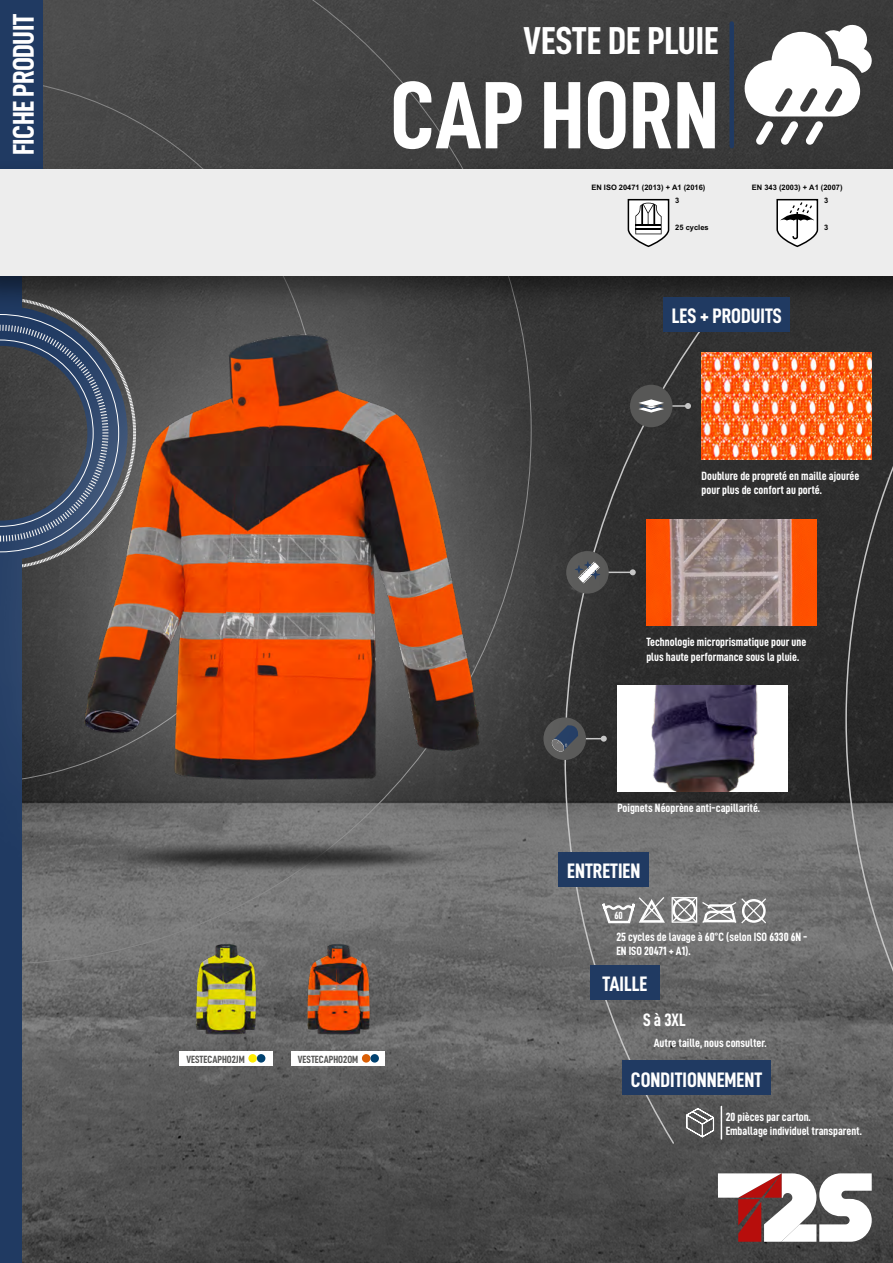
<style>
.page{position:relative;width:893px;height:1263px;background:#fff}
.page>*{position:absolute;margin:0;border:0;box-sizing:border-box;transform-origin:0 0}
.t1{font:96px "D DIN Condensed Bold";color:#fff}
.t2{font:39px "D DIN Condensed Bold";color:#fff}
.t3{font:30px "D DIN Condensed Bold";letter-spacing:-.02em;color:#fff}
.t4{font:21px "D DIN Condensed Bold";color:#fff}
.t5{font:18px "D DIN Condensed Bold";color:#fff}
.t6{font:12px/14.4px "D DIN Condensed Bold";color:#fff}
.t7{font:10.5px "D DIN Condensed Bold";color:#575756}
.t8{font:10.5px "D DIN Condensed Bold";color:#fff}
.t9{font:700 7.5px/13.2px "Arial";color:#000}
</style>
<div class="page">
<img style="left:21px;top:924px;width:872px;height:339px">
<div style="left:43px;top:0;width:422px;height:147px;background:#464646"></div>
<svg style="left:564px;top:925px;width:163px;height:220px;background:#626262"></svg>
<svg style="left:845px;top:924px;width:48px;height:128px;background:#686868"></svg>
<div style="left:0;top:0;width:43px;height:170px;background:#203a62"></div>
<div style="left:0;top:539px;width:21px;height:724px;background:#203a62"></div>
<svg style="left:718px;top:1173px;width:154px;height:69px"></svg>
<svg style="left:465px;top:0;width:428px;height:924px;background:#6a5f5c"></svg>
<svg style="left:666px;top:896px;width:101px;height:29px"></svg>
<div style="left:590px;top:965px;width:70px;height:35px;background:#203a62"></div>
<div style="left:622px;top:1060px;width:149px;height:35px;background:#203a62"></div>
<svg style="left:685px;top:1107px;width:30px;height:31px"></svg>
<hr style="left:721px;top:1106px;width:1px;height:33px;background:#fff">
<div style="left:0;top:147px;width:666px;height:827px;background:#fff;opacity:.5"></div>
<img style="left:49px;top:276px;width:466px;height:562px">
<img style="left:81px;top:838px;width:403px;height:37px">
<img style="left:646px;top:519px;width:170px;height:106px">
<svg style="left:627px;top:198px;width:43px;height:50px"></svg>
<hr style="left:636px;top:228px;width:25px;height:2px;background:#000">
<svg style="left:776px;top:198px;width:43px;height:50px"></svg>
<div style="left:179px;top:1051px;width:94px;height:14px;background:#fff"></div>
<div style="left:248px;top:1054px;width:9px;height:8px;background:#ffed00;border-radius:50%"></div>
<div style="left:257px;top:1054px;width:8px;height:8px;background:#004170;border-radius:50%"></div>
<img style="left:179px;top:927px;width:94px;height:124px">
<div style="left:292px;top:1051px;width:93px;height:14px;background:#fff"></div>
<div style="left:362px;top:1054px;width:8px;height:8px;background:#da5f06;border-radius:50%"></div>
<div style="left:370px;top:1054px;width:9px;height:8px;background:#004170;border-radius:50%"></div>
<img style="left:292px;top:927px;width:93px;height:124px">
<h3 class="t3" style="left:7px;top:155px;width:142px;rotate:-90deg">FICHE PRODUIT</h3>
<h2 class="t2" style="left:523px;top:19px;width:197px">VESTE DE PLUIE</h2>
<h1 class="t1" style="left:390px;top:63px;width:330px">CAP HORN</h1>
<p class="t9" style="left:675px;top:181px;width:32px;text-indent:-84px">EN ISO 20471 (2013) + A1 (2016)<br>3</p>
<p class="t9" style="left:675px;top:221px;width:35px">25 cycles</p>
<p class="t9" style="left:824px;top:181px;width:20px;text-indent:-72px">EN 343 (2003) + A1 (2007)<br>3</p>
<p class="t9" style="left:824px;top:221px;width:6px">3</p>
<h3 class="t4" style="left:672px;top:304px;width:111px">LES + PRODUITS</h3>
<p class="t7" style="left:187px;top:1053px;width:60px">VESTECAPHO2JM</p>
<p class="t7" style="left:298px;top:1053px;width:62px">VESTECAPHO2OM</p>
<p class="t6" style="left:702px;top:468px;width:159px">Doublure de propreté en maille ajourée pour plus de confort au porté.</p>
<p class="t6" style="left:646px;top:634px;width:162px">Technologie microprismatique pour une plus haute performance sous la pluie.</p>
<p class="t6" style="left:617px;top:801px;width:144px">Poignets Néoprène anti-capillarité.</p>
<h3 class="t4" style="left:567px;top:859px;width:75px">ENTRETIEN</h3>
<p class="t8" style="left:614px;top:909px;width:10px">60</p>
<p class="t6" style="left:616px;top:929px;width:193px">25 cycles de lavage à 60°C (selon ISO 6330 6N -<br>EN ISO 20471 + A1).</p>
<h3 class="t4" style="left:603px;top:972px;width:46px">TAILLE</h3>
<h3 class="t5" style="left:643px;top:1010px;width:44px">S à 3XL</h3>
<p class="t6" style="left:654px;top:1035px;width:114px">Autre taille, nous consulter.</p>
<h3 class="t4" style="left:631px;top:1068px;width:133px">CONDITIONNEMENT</h3>
<p class="t6" style="left:726px;top:1109px;width:138px">20 pièces par carton.<br>Emballage individuel transparent.</p>
</div>
